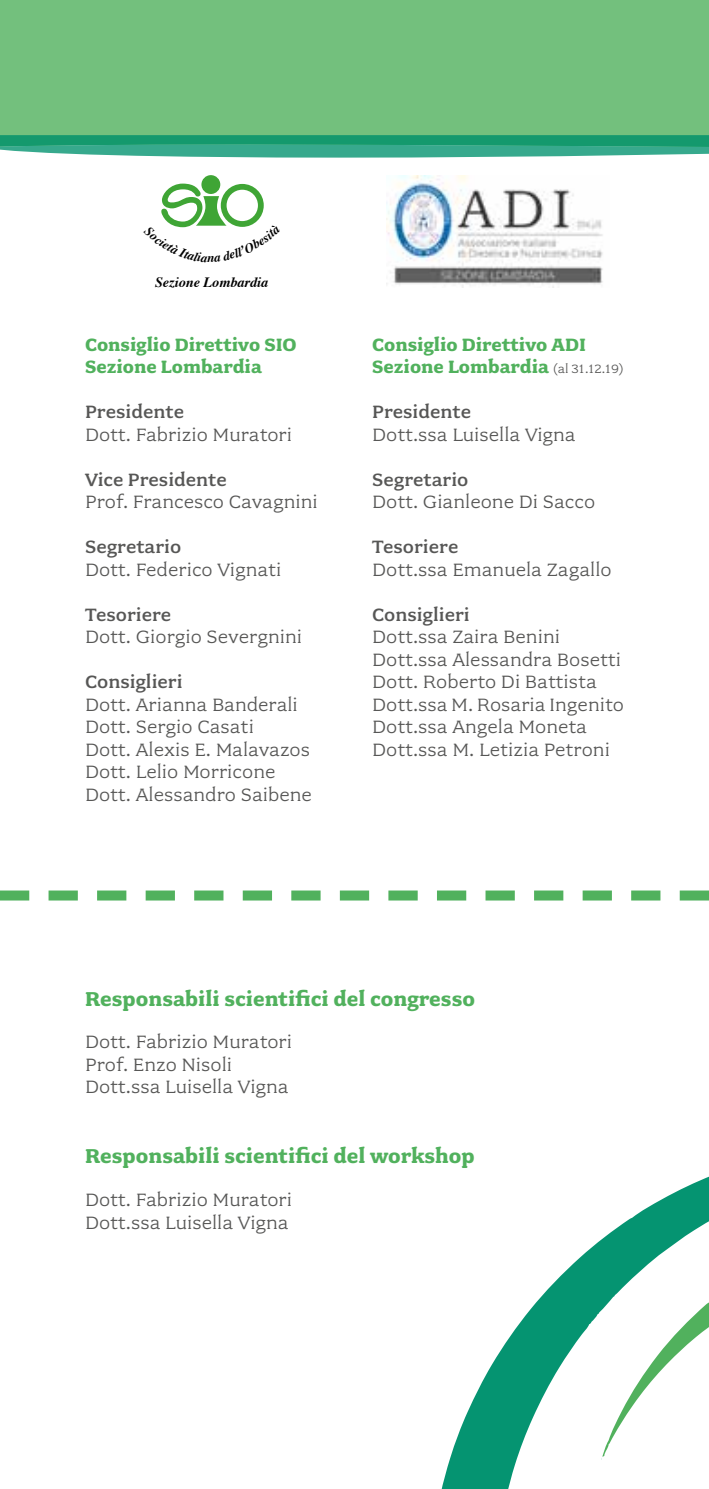
<style>
.page{position:relative;width:709px;height:1489px;background:#fff}
.page>*{position:absolute;margin:0;border:0;box-sizing:border-box;transform-origin:0 0}
.t1{font:700 22.5px "Fairplex Wide OT";color:#51b15d}
.t2{font:20px/22.5px "Fairplex Wide OT";color:#575756}
.t3{font:500 20px "Fairplex Wide OT";color:#575756}
.t4{font:700 20px/22.5px "Fairplex Wide OT";color:#51b15d}
.t5{font:italic 700 14.25px "Times";color:#000}
.s1{font-weight:400;font-size:13.5px;color:#575756}
</style>
<div class="page">
<svg style="left:0;top:890px;width:709px;height:10px"></svg>
<img style="left:386px;top:175px;width:217px;height:113px">
<div style="left:201px;top:175px;width:19px;height:19px;background:#3fa535;border-radius:50%"></div>
<svg style="left:0;top:135px;width:709px;height:23px;background:#3aaa89"></svg>
<div style="left:0;top:0;width:709px;height:135px;background:#73c07d"></div>
<svg style="left:442px;top:1176px;width:267px;height:312px"></svg>
<svg style="left:601px;top:1216px;width:108px;height:272px"></svg>
<svg style="left:161px;top:184px;width:103px;height:44px"></svg>
<p class="t5" style="left:155px;top:268px;width:115px">Sezione Lombardia</p>
<p class="t4" style="left:85px;top:333px;width:213px">Consiglio Direttivo SIO<br>Sezione Lombardia</p>
<p class="t3" style="left:85px;top:400px;width:100px">Presidente</p>
<p class="t2" style="left:85px;top:423px;width:208px">Dott. Fabrizio Muratori</p>
<p class="t3" style="left:85px;top:468px;width:143px">Vice Presidente</p>
<p class="t2" style="left:85px;top:490px;width:234px">Prof. Francesco Cavagnini</p>
<p class="t3" style="left:85px;top:535px;width:98px">Segretario</p>
<p class="t2" style="left:85px;top:558px;width:198px">Dott. Federico Vignati</p>
<p class="t3" style="left:85px;top:603px;width:88px">Tesoriere</p>
<p class="t2" style="left:85px;top:625px;width:218px">Dott. Giorgio Severgnini</p>
<p class="t3" style="left:85px;top:670px;width:99px">Consiglieri</p>
<p class="t2" style="left:85px;top:693px;width:228px">Dott. Arianna Banderali<br>Dott. Sergio Casati<br>Dott. Alexis E. Malavazos<br>Dott. Lelio Morricone<br>Dott. Alessandro Saibene</p>
<p class="t4" style="left:372px;top:333px;width:253px">Consiglio Direttivo ADI<br>Sezione Lombardia <span class="s1">(al 31.12.19)</span></p>
<p class="t3" style="left:372px;top:400px;width:100px">Presidente</p>
<p class="t2" style="left:372px;top:423px;width:205px">Dott.ssa Luisella Vigna</p>
<p class="t3" style="left:372px;top:468px;width:98px">Segretario</p>
<p class="t2" style="left:372px;top:490px;width:224px">Dott. Gianleone Di Sacco</p>
<p class="t3" style="left:372px;top:535px;width:88px">Tesoriere</p>
<p class="t2" style="left:372px;top:558px;width:241px">Dott.ssa Emanuela Zagallo</p>
<p class="t3" style="left:372px;top:603px;width:99px">Consiglieri</p>
<p class="t2" style="left:372px;top:625px;width:253px">Dott.ssa Zaira Benini<br>Dott.ssa Alessandra Bosetti<br>Dott. Roberto Di Battista<br>Dott.ssa M. Rosaria Ingenito<br>Dott.ssa Angela Moneta<br>Dott.ssa M. Letizia Petroni</p>
<p class="t1" style="left:85px;top:985px;width:391px">Responsabili scientifici del congresso</p>
<p class="t2" style="left:85px;top:1030px;width:208px">Dott. Fabrizio Muratori<br>Prof. Enzo Nisoli<br>Dott.ssa Luisella Vigna</p>
<p class="t1" style="left:85px;top:1143px;width:391px">Responsabili scientifici del workshop</p>
<p class="t2" style="left:85px;top:1188px;width:208px">Dott. Fabrizio Muratori<br>Dott.ssa Luisella Vigna</p>
</div>
